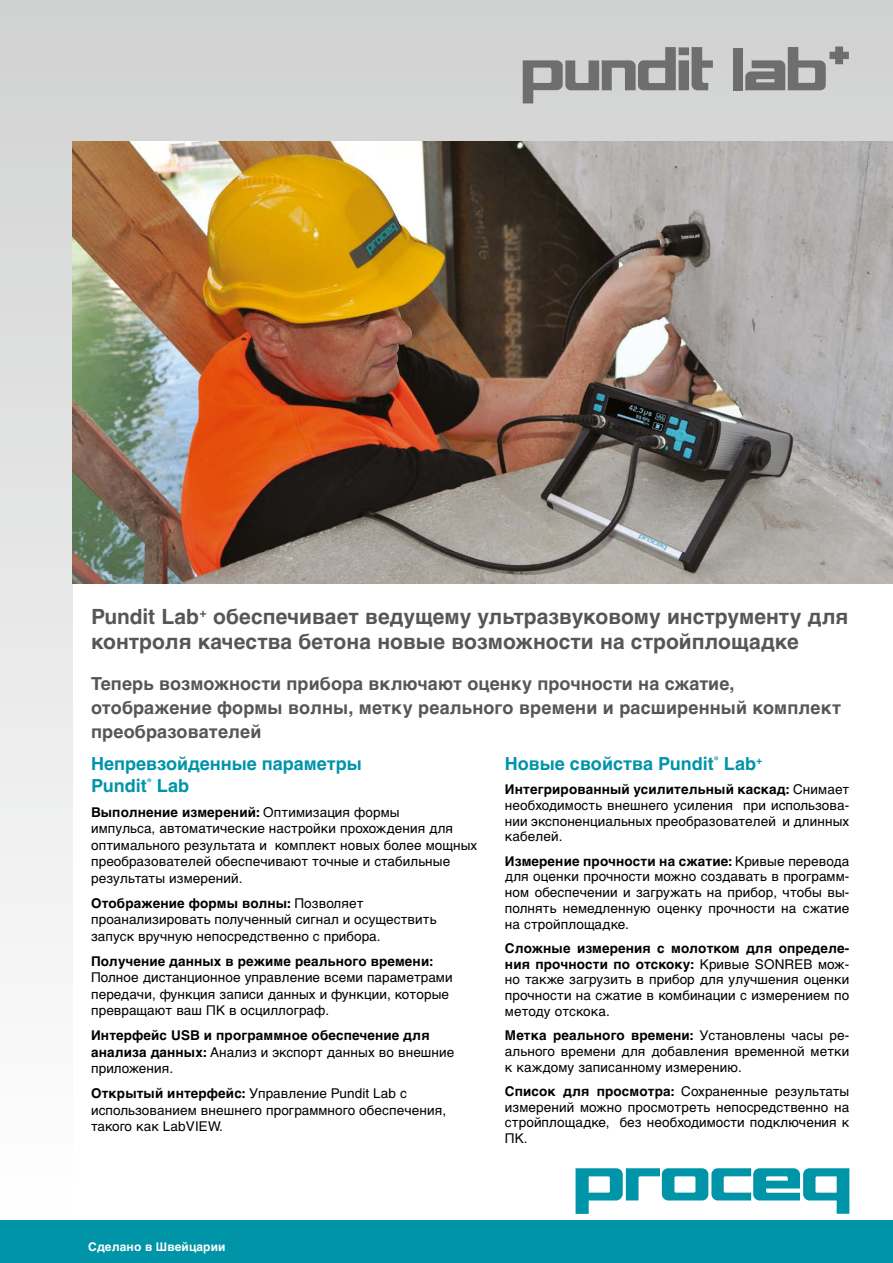
<style>
.page{position:relative;width:893px;height:1263px;background:#fff}
.page>*{position:absolute;margin:0;border:0;box-sizing:border-box;transform-origin:0 0}
.t1{font:700 21px/25.2px "Helvetica Cyr";color:#565655}
.t2{font:700 18px/24px "Helvetica Cyr";letter-spacing:.005em;color:#565655}
.t3{font:700 18px/21.6px "Helvetica Cyr";color:#0094a9}
.t4{font:13.5px/15.8px "Helvetica Cyr Upright";letter-spacing:.01em;color:#000}
.t5{font:700 13.5px/15.8px "Helvetica Cyr";letter-spacing:.01em;color:#000}
.t6{font:700 12px "Helvetica Cyr";letter-spacing:.01em;color:#fff}
.s1{font-family:"Helvetica Cyr Upright";font-weight:400}
.s2{font-family:"Helvetica Cyr";font-weight:700}
</style>
<div class="page">
<div style="left:0;top:0;width:893px;height:1231px;background:linear-gradient(to bottom,#cfcfcf,#fff)"></div>
<div style="left:74px;top:143px;width:819px;height:1079px;background:#fff"></div>
<div style="left:0;top:1220px;width:893px;height:43px;background:#0094a9"></div>
<svg style="left:523px;top:47px;width:190px;height:56px;background:#a9a9a9"></svg>
<div style="left:733px;top:48px;width:10px;height:42px;background:#6e6e6e"></div>
<svg style="left:745px;top:47px;width:104px;height:43px;background:#a1a1a1"></svg>
<svg style="left:576px;top:1168px;width:273px;height:46px"></svg>
<img style="left:73px;top:141px;width:820px;height:442px">
<h1 class="t1" style="left:91px;top:604px;width:759px">Pundit Lab<sup>+</sup> обеспечивает ведущему ультразвуковому инструменту для контроля качества бетона новые возможности на стройплощадке</h1>
<h2 class="t2" style="left:91px;top:671px;width:752px">Теперь возможности прибора включают оценку прочности на сжатие, отображение формы волны, метку реального времени и расширенный комплект преобразователей</h2>
<h2 class="t3" style="left:505px;top:753px;width:259px">Новые свойства Pundit<sup>®</sup> Lab<sup>+</sup></h2>
<p class="t5" style="left:505px;top:781px;width:346px">Интегрированный усилительный каскад: <span class="s1">Снимает</span></p>
<p class="t4" style="left:505px;top:797px;width:346px;text-align:justify">необходимость внешнего усиления при использова&shy;нии экспоненциальных преобразователей и длинных кабелей.</p>
<p class="t5" style="left:505px;top:853px;width:346px">Измерение прочности на сжатие: <span class="s1">Кривые перевода</span></p>
<p class="t4" style="left:505px;top:869px;width:346px;text-align:justify">для оценки прочности можно создавать в программ&shy;ном обеспечении и загружать на прибор, чтобы вы&shy;полнять немедленную оценку прочности на сжатие на стройплощадке.</p>
<p class="t5" style="left:505px;top:940px;width:346px">Сложные измерения с молотком для определе&shy;ния прочности по отскоку: <span class="s1">Кривые SONREB мож-</span></p>
<p class="t4" style="left:505px;top:972px;width:346px;text-align:justify">но также загрузить в прибор для улучшения оценки прочности на сжатие в комбинации с измерением по методу отскока.</p>
<p class="t5" style="left:505px;top:1027px;width:346px">Метка реального времени: <span class="s1">Установлены часы ре-</span></p>
<p class="t4" style="left:505px;top:1043px;width:346px">ального времени для добавления временной метки к каждому записанному измерению.</p>
<p class="t4" style="left:505px;top:1083px;width:346px;text-align:justify"><span class="s2">Список для просмотра:</span> Сохраненные результаты измерений можно просмотреть непосредственно на стройплощадке, без необходимости подключения к ПК.</p>
<h2 class="t3" style="left:91px;top:753px;width:272px">Непревзойденные параметры<br>Pundit<sup>®</sup> Lab</h2>
<p class="t5" style="left:91px;top:804px;width:310px">Выполнение измерений: <span class="s1">Оптимизация формы</span></p>
<p class="t4" style="left:91px;top:820px;width:388px;line-height:16.5px">импульса, автоматические настройки прохождения для оптимального результата и комплект новых более мощных преобразователей обеспечивают точные и стабильные результаты измерений.</p>
<p class="t5" style="left:91px;top:895px;width:274px">Отображение формы волны: <span class="s1">Позволяет</span></p>
<p class="t4" style="left:91px;top:911px;width:347px;line-height:16.5px">проанализировать полученный сигнал и осуществить запуск вручную непосредственно с прибора.</p>
<p class="t5" style="left:91px;top:953px;width:344px">Получение данных в режиме реального времени:</p>
<p class="t4" style="left:91px;top:969px;width:363px;line-height:16.5px">Полное дистанционное управление всеми параметрами передачи, функция записи данных и функции, которые превращают ваш ПК в осциллограф.</p>
<p class="t5" style="left:91px;top:1027px;width:340px">Интерфейс USB и программное обеспечение для</p>
<p class="t4" style="left:91px;top:1044px;width:365px;line-height:16.5px"><span class="s2">анализа данных:</span> Анализ и экспорт данных во внешние приложения.</p>
<p class="t4" style="left:91px;top:1085px;width:357px;line-height:16.5px"><span class="s2">Открытый интерфейс:</span> Управление Pundit Lab с использованием внешнего программного обеспечения, такого как LabVIEW.</p>
<p class="t6" style="left:88px;top:1239px;width:139px">Сделано в Швейцарии</p>
</div>
